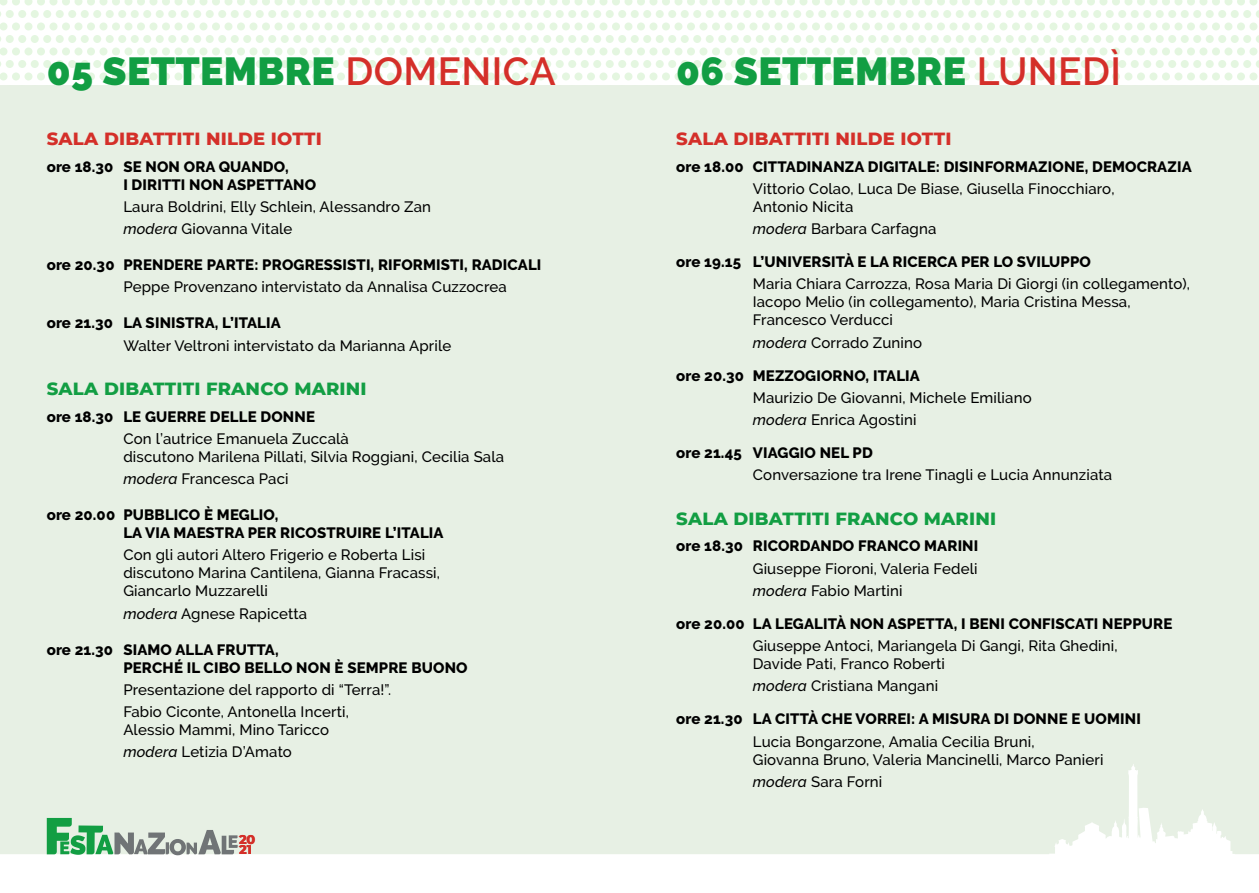
<style>
.page{position:relative;width:1259px;height:893px;background:#fff}
.page>*{position:absolute;margin:0;border:0;box-sizing:border-box;transform-origin:0 0}
.t1{font:900 39px "Raleway";letter-spacing:.01em;color:#129e43}
.t2{font:800 18px "Montserrat";letter-spacing:.01em;color:#129e43}
.t3{font:800 18px "Montserrat";letter-spacing:.01em;color:#d42f29}
.t4{font:500 15px/18px "Raleway";letter-spacing:.01em;color:#000}
.t5{font:800 15px/18px "Raleway";letter-spacing:.01em;color:#000}
.t6{font:800 12.9px/10.2px "Montserrat";color:#d42f29}
.s1{font-weight:600;color:#d42f29}
.s2{font-style:italic}
</style>
<div class="page">
<svg style="left:0;top:0;width:1259px;height:81px"></svg>
<div style="left:0;top:85px;width:1259px;height:769px;background:#e7f0e4"></div>
<svg style="left:47px;top:818px;width:191px;height:37px"></svg>
<h1 class="t1" style="left:47px;top:49px;width:511px">05 SETTEMBRE <span class="s1">DOMENICA</span></h1>
<h1 class="t1" style="left:676px;top:49px;width:446px">06 SETTEMBRE <span class="s1">LUNEDÌ</span></h1>
<p class="t3" style="left:47px;top:125px;width:277px">SALA DIBATTITI NILDE IOTTI</p>
<p class="t5" style="left:123px;top:157px;width:194px;text-indent:-77px">ore 18.30 SE NON ORA QUANDO,<br>I DIRITTI NON ASPETTANO</p>
<p class="t4" style="left:123px;top:195px;width:309px;line-height:22.2px">Laura Boldrini, Elly Schlein, Alessandro Zan <span class="s2">modera</span> Giovanna Vitale</p>
<p class="t5" style="left:47px;top:256px;width:496px">ore 20.30 PRENDERE PARTE: PROGRESSISTI, RIFORMISTI, RADICALI</p>
<p class="t4" style="left:123px;top:278px;width:385px">Peppe Provenzano intervistato da Annalisa Cuzzocrea</p>
<p class="t5" style="left:47px;top:314px;width:236px">ore 21.30 LA SINISTRA, L’ITALIA</p>
<p class="t4" style="left:123px;top:336px;width:329px">Walter Veltroni intervistato da Marianna Aprile</p>
<p class="t2" style="left:47px;top:375px;width:321px">SALA DIBATTITI FRANCO MARINI</p>
<p class="t5" style="left:47px;top:407px;width:270px">ore 18.30 LE GUERRE DELLE DONNE</p>
<p class="t4" style="left:123px;top:429px;width:382px">Con l’autrice Emanuela Zuccalà<br>discutono Marilena Pillati, Silvia Roggiani, Cecilia Sala</p>
<p class="t4" style="left:123px;top:470px;width:167px"><span class="s2">modera</span> Francesca Paci</p>
<p class="t5" style="left:123px;top:506px;width:322px;text-indent:-77px">ore 20.00 PUBBLICO È MEGLIO,<br>LA VIA MAESTRA PER RICOSTRUIRE L’ITALIA</p>
<p class="t4" style="left:123px;top:546px;width:318px">Con gli autori Altero Frigerio e Roberta Lisi discutono Marina Cantilena, Gianna Fracassi,<br>Giancarlo Muzzarelli</p>
<p class="t4" style="left:123px;top:604px;width:185px"><span class="s2">modera</span> Agnese Rapicetta</p>
<p class="t5" style="left:123px;top:640px;width:346px;text-indent:-77px">ore 21.30 SIAMO ALLA FRUTTA,<br>PERCHÉ IL CIBO BELLO NON È SEMPRE BUONO</p>
<p class="t4" style="left:123px;top:678px;width:269px;line-height:22.2px">Presentazione del rapporto di “Terra!”.<br>Fabio Ciconte, Antonella Incerti,</p>
<p class="t4" style="left:123px;top:719px;width:207px;line-height:22.2px">Alessio Mammi, Mino Taricco <span class="s2">modera</span> Letizia D’Amato</p>
<p class="t6" style="left:239px;top:834px;width:18px">20<br>21</p>
<p class="t3" style="left:676px;top:125px;width:277px">SALA DIBATTITI NILDE IOTTI</p>
<p class="t5" style="left:676px;top:157px;width:517px">ore 18.00 CITTADINANZA DIGITALE: DISINFORMAZIONE, DEMOCRAZIA</p>
<p class="t4" style="left:753px;top:179px;width:363px">Vittorio Colao, Luca De Biase, Giusella Finocchiaro,<br>Antonio Nicita</p>
<p class="t4" style="left:753px;top:220px;width:185px"><span class="s2">modera</span> Barbara Carfagna</p>
<p class="t5" style="left:676px;top:253px;width:416px">ore 19.15 L’UNIVERSITÀ E LA RICERCA PER LO SVILUPPO</p>
<p class="t4" style="left:753px;top:275px;width:438px">Maria Chiara Carrozza, Rosa Maria Di Giorgi (in collegamento),<br>Iacopo Melio (in collegamento), Maria Cristina Messa,<br>Francesco Verducci</p>
<p class="t4" style="left:753px;top:333px;width:171px"><span class="s2">modera</span> Corrado Zunino</p>
<p class="t5" style="left:676px;top:366px;width:245px">ore 20.30 MEZZOGIORNO, ITALIA</p>
<p class="t4" style="left:753px;top:386px;width:280px;line-height:22.2px">Maurizio De Giovanni, Michele Emiliano <span class="s2">modera</span> Enrica Agostini</p>
<p class="t5" style="left:676px;top:444px;width:198px">ore 21.45 VIAGGIO NEL PD</p>
<p class="t4" style="left:753px;top:466px;width:361px">Conversazione tra Irene Tinagli e Lucia Annunziata</p>
<p class="t2" style="left:676px;top:505px;width:321px">SALA DIBATTITI FRANCO MARINI</p>
<p class="t5" style="left:676px;top:537px;width:303px">ore 18.30 RICORDANDO FRANCO MARINI</p>
<p class="t4" style="left:753px;top:557px;width:226px;line-height:22.2px">Giuseppe Fioroni, Valeria Fedeli <span class="s2">modera</span> Fabio Martini</p>
<p class="t5" style="left:676px;top:615px;width:497px">ore 20.00 LA LEGALITÀ NON ASPETTA, I BENI CONFISCATI NEPPURE</p>
<p class="t4" style="left:753px;top:637px;width:366px">Giuseppe Antoci, Mariangela Di Gangi, Rita Ghedini,<br>Davide Pati, Franco Roberti</p>
<p class="t4" style="left:753px;top:677px;width:187px"><span class="s2">modera</span> Cristiana Mangani</p>
<p class="t5" style="left:676px;top:710px;width:466px">ore 21.30 LA CITTÀ CHE VORREI: A MISURA DI DONNE E UOMINI</p>
<p class="t4" style="left:753px;top:732px;width:352px">Lucia Bongarzone, Amalia Cecilia Bruni,<br>Giovanna Bruno, Valeria Mancinelli, Marco Panieri</p>
<p class="t4" style="left:753px;top:772px;width:131px"><span class="s2">modera</span> Sara Forni</p>
</div>
